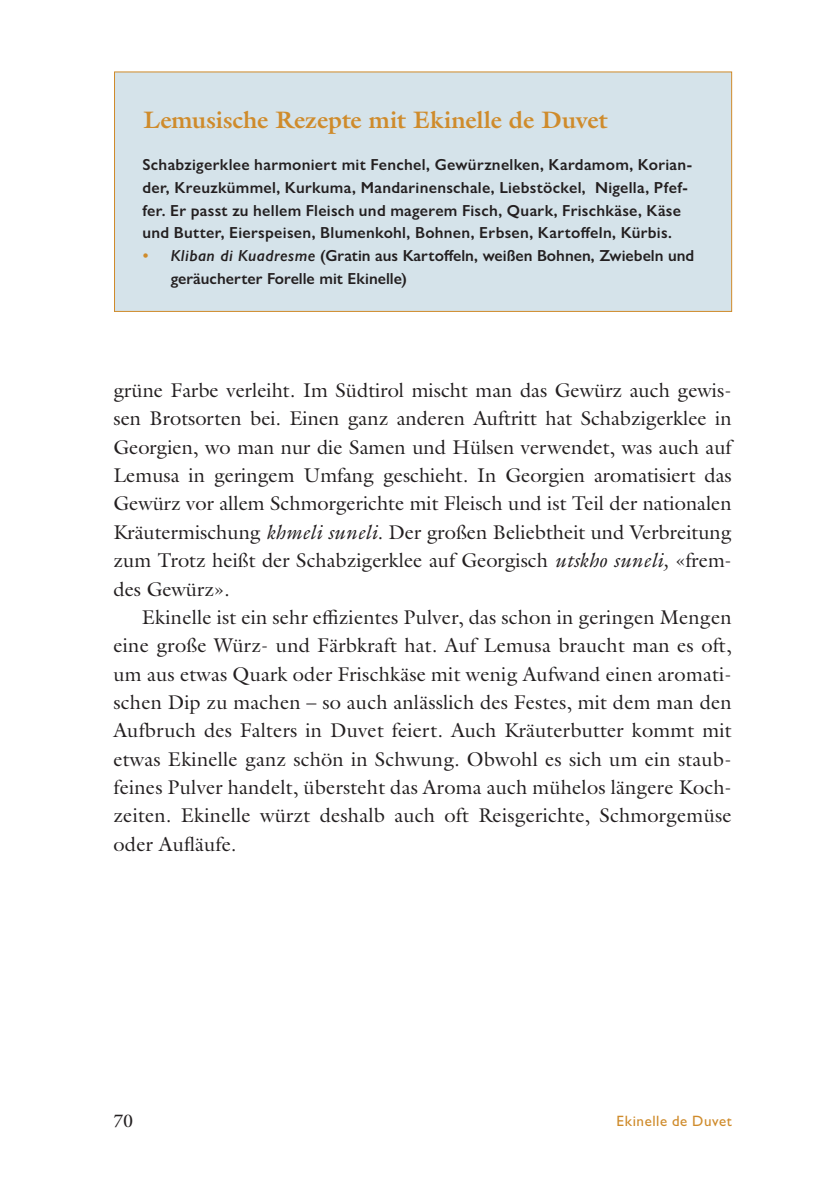
<style>
.page{position:relative;width:840px;height:1191px;background:#fff}
.page>*{position:absolute;margin:0;border:0;box-sizing:border-box;transform-origin:0 0}
.Box_Titel{font:700 24px "Galliard Pro";color:#cf8b2b}
.Lauftext{font:20px/28.4px "Galliard Pro";letter-spacing:.005em;color:#231f20;text-align:justify}
.t1{font:18px "Galliard Pro";color:#231f20}
.Box_Lauftext_stumpf{font:600 16px/22.6px "Gill Sans Nova";letter-spacing:.02em;color:#231f20}
.Box_Liste_mit_Punkten{font:600 16px/22.6px "Gill Sans Nova";color:#231f20}
.t2{font:500 15px "Gill Sans Nova";letter-spacing:.035em;color:#cf8b2b}
.s1{color:#cf8b2b}
.s2{font-style:italic}
</style>
<div class="page">
<div style="left:114px;top:71px;width:617px;height:241px;background:#d5e3ea;border:1px solid #cf8b2b"></div>
<p class="Box_Titel" style="left:143px;top:104px;width:465px">Lemusische Rezepte mit Ekinelle de Duvet</p>
<p class="Box_Lauftext_stumpf" style="left:142px;top:153px;width:551px">Schabzigerklee harmoniert mit Fenchel, Gewürznelken, Kardamom, Korian&shy;der, Kreuzkümmel, Kurkuma, Mandarinenschale, Liebstöckel, Nigella, Pfef&shy;fer. Er passt zu hellem Fleisch und magerem Fisch, Quark, Frischkäse, Käse und Butter, Eierspeisen, Blumenkohl, Bohnen, Erbsen, Kartoffeln, Kürbis.</p>
<p class="Box_Liste_mit_Punkten" style="left:171px;top:244px;width:525px;text-indent:-28px"><span class="s1">•</span> <span class="s2">Kliban di Kuadresme</span> (Gratin aus Kartoffeln, weißen Bohnen, Zwiebeln und geräucherter Forelle mit Ekinelle)</p>
<p class="Lauftext" style="left:113px;top:375px;width:619px">grüne Farbe verleiht. Im Südtirol mischt man das Gewürz auch gewis&shy;sen Brotsorten bei. Einen ganz anderen Auftritt hat Schabzigerklee in Georgien, wo man nur die Samen und Hülsen verwendet, was auch auf Lemusa in geringem Umfang geschieht. In Georgien aromatisiert das Gewürz vor allem Schmorgerichte mit Fleisch und ist Teil der nationalen Kräutermischung <span class="s2">khmeli suneli.</span> Der großen Beliebtheit und Verbreitung zum Trotz heißt der Schabzigerklee auf Georgisch <span class="s2">utskho suneli,</span> «frem&shy;des Gewürz».</p>
<p class="Lauftext" style="left:113px;top:602px;width:619px;text-indent:28px">Ekinelle ist ein sehr effizientes Pulver, das schon in geringen Mengen eine große Würz- und Färbkraft hat. Auf Lemusa braucht man es oft, um aus etwas Quark oder Frischkäse mit wenig Aufwand einen aromati&shy;schen Dip zu machen – so auch anlässlich des Festes, mit dem man den Aufbruch des Falters in Duvet feiert. Auch Kräuterbutter kommt mit etwas Ekinelle ganz schön in Schwung. Obwohl es sich um ein staub&shy;feines Pulver handelt, übersteht das Aroma auch mühelos längere Koch&shy;zeiten. Ekinelle würzt deshalb auch oft Reisgerichte, Schmorgemüse oder Aufläufe.</p>
<p class="t1" style="left:113px;top:1108px;width:21px">70</p>
<p class="t2" style="left:616px;top:1111px;width:117px">Ekinelle de Duvet</p>
</div>
